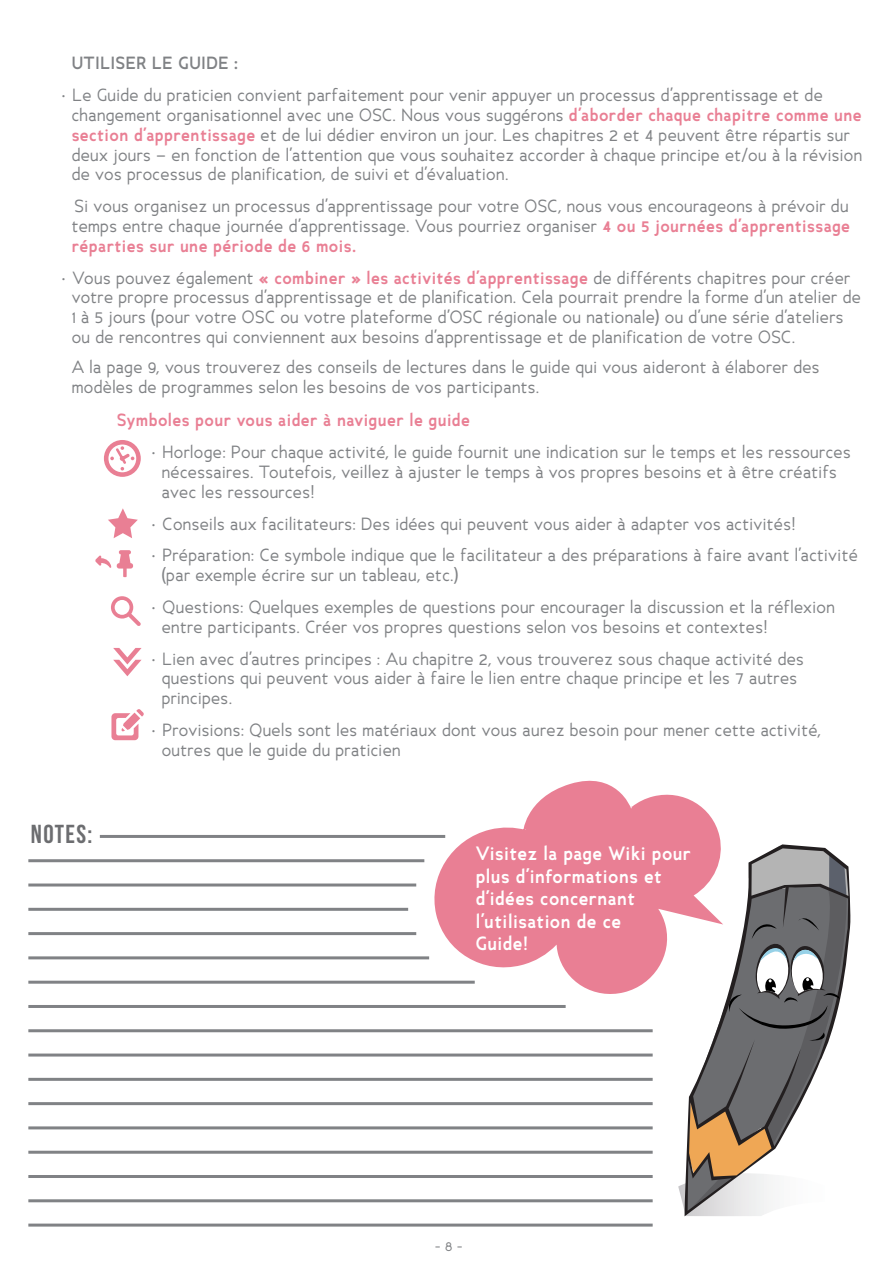
<style>
.page{position:relative;width:893px;height:1263px;background:#fff}
.page>*{position:absolute;margin:0;border:0;box-sizing:border-box;transform-origin:0 0}
.t1{font:26.1px "Bebas Neue";letter-spacing:.05em;color:#6c6d70}
.t2{font:700 18px/22.5px "Ancillary";letter-spacing:.025em;color:#fff}
.t3{font:16.5px/19.8px "Ancillary";letter-spacing:.025em;color:#808285}
.t4{font:700 16.5px "Ancillary";letter-spacing:.025em;color:#e97f94}
.t5{font:700 16.5px "Ancillary";letter-spacing:.04em;color:#808285}
.t6{font:13.5px "Ancillary";color:#808285}
.s1{font-weight:700;color:#e97f94}
</style>
<div class="page">
<svg style="left:104px;top:440px;width:37px;height:37px"></svg>
<svg style="left:111px;top:709px;width:33px;height:31px"></svg>
<svg style="left:95px;top:550px;width:38px;height:27px"></svg>
<svg style="left:111px;top:596px;width:30px;height:30px"></svg>
<svg style="left:108px;top:508px;width:30px;height:30px"></svg>
<svg style="left:113px;top:648px;width:29px;height:28px"></svg>
<svg style="left:428px;top:780px;width:293px;height:214px;fill:#e97f94"></svg>
<svg style="left:678px;top:846px;width:173px;height:370px"></svg>
<hr style="left:100px;top:835px;width:345px;height:3px;background:#808285">
<hr style="left:28px;top:859px;width:396px;height:3px;background:#808285">
<hr style="left:28px;top:883px;width:388px;height:3px;background:#808285">
<hr style="left:28px;top:908px;width:380px;height:3px;background:#808285">
<hr style="left:28px;top:932px;width:388px;height:3px;background:#808285">
<hr style="left:28px;top:956px;width:401px;height:3px;background:#808285">
<hr style="left:28px;top:981px;width:447px;height:3px;background:#808285">
<hr style="left:28px;top:1005px;width:538px;height:3px;background:#808285">
<hr style="left:28px;top:1029px;width:625px;height:3px;background:#808285">
<hr style="left:28px;top:1053px;width:625px;height:3px;background:#808285">
<hr style="left:28px;top:1078px;width:625px;height:3px;background:#808285">
<hr style="left:28px;top:1102px;width:625px;height:3px;background:#808285">
<hr style="left:28px;top:1126px;width:625px;height:3px;background:#808285">
<hr style="left:28px;top:1151px;width:625px;height:3px;background:#808285">
<hr style="left:28px;top:1175px;width:625px;height:3px;background:#808285">
<hr style="left:28px;top:1199px;width:625px;height:3px;background:#808285">
<hr style="left:28px;top:1223px;width:625px;height:3px;background:#808285">
<p class="t5" style="left:72px;top:52px;width:167px">UTILISER LE GUIDE :</p>
<p class="t3" style="left:72px;top:85px;width:792px;text-indent:-12px">• Le Guide du praticien convient parfaitement pour venir appuyer un processus d’apprentissage et de changement organisationnel avec une OSC. Nous vous suggérons <span class="s1">d’aborder chaque chapitre comme une section d’apprentissage</span> et de lui dédier environ un jour. Les chapitres 2 et 4 peuvent être répartis sur deux jours – en fonction de l’attention que vous souhaitez accorder à chaque principe et/ou à la révision de vos processus de planification, de suivi et d’évaluation.</p>
<p class="t3" style="left:72px;top:196px;width:780px;text-align:justify">Si vous organisez un processus d’apprentissage pour votre OSC, nous vous encourageons à prévoir du temps entre chaque journée d’apprentissage. Vous pourriez organiser <span class="s1">4 ou 5 journées d’apprentissage réparties sur une période de 6 mois.</span></p>
<p class="t3" style="left:72px;top:268px;width:791px;text-indent:-12px">• Vous pouvez également <span class="s1">« combiner » les activités d’apprentissage</span> de différents chapitres pour créer votre propre processus d’apprentissage et de planification. Cela pourrait prendre la forme d’un atelier de 1 à 5 jours (pour votre OSC ou votre plateforme d’OSC régionale ou nationale) ou d’une série d’ateliers ou de rencontres qui conviennent aux besoins d’apprentissage et de planification de votre OSC.</p>
<p class="t3" style="left:72px;top:357px;width:749px">A la page 9, vous trouverez des conseils de lectures dans le guide qui vous aideront à élaborer des modèles de programmes selon les besoins de vos participants.</p>
<p class="t4" style="left:117px;top:409px;width:355px">Symboles pour vous aider à naviguer le guide</p>
<p class="t3" style="left:162px;top:442px;width:690px;text-indent:-12px">• Horloge: Pour chaque activité, le guide fournit une indication sur le temps et les ressources nécessaires. Toutefois, veillez à ajuster le temps à vos propres besoins et à être créatifs avec les ressources!</p>
<p class="t3" style="left:150px;top:514px;width:647px">• Conseils aux facilitateurs: Des idées qui peuvent vous aider à adapter vos activités!</p>
<p class="t3" style="left:162px;top:545px;width:697px;text-indent:-12px">• Préparation: Ce symbole indique que le facilitateur a des préparations à faire avant l’activité (par exemple écrire sur un tableau, etc.)</p>
<p class="t3" style="left:162px;top:597px;width:675px;text-indent:-12px">• Questions: Quelques exemples de questions pour encourager la discussion et la réflexion entre participants. Créer vos propres questions selon vos besoins et contextes!</p>
<p class="t3" style="left:162px;top:648px;width:644px;text-indent:-12px">• Lien avec d’autres principes : Au chapitre 2, vous trouverez sous chaque activité des questions qui peuvent vous aider à faire le lien entre chaque principe et les 7 autres principes.</p>
<p class="t3" style="left:162px;top:720px;width:660px;text-indent:-12px">• Provisions: Quels sont les matériaux dont vous aurez besoin pour mener cette activité, outres que le guide du praticien</p>
<h1 class="t1" style="left:31px;top:820px;width:63px">NOTES:</h1>
<p class="t2" style="left:476px;top:842px;width:217px">Visitez la page Wiki pour plus d’informations et d’idées concernant l’utilisation de ce<br>Guide!</p>
<p class="t6" style="left:435px;top:1237px;width:29px">- 8 -</p>
</div>
